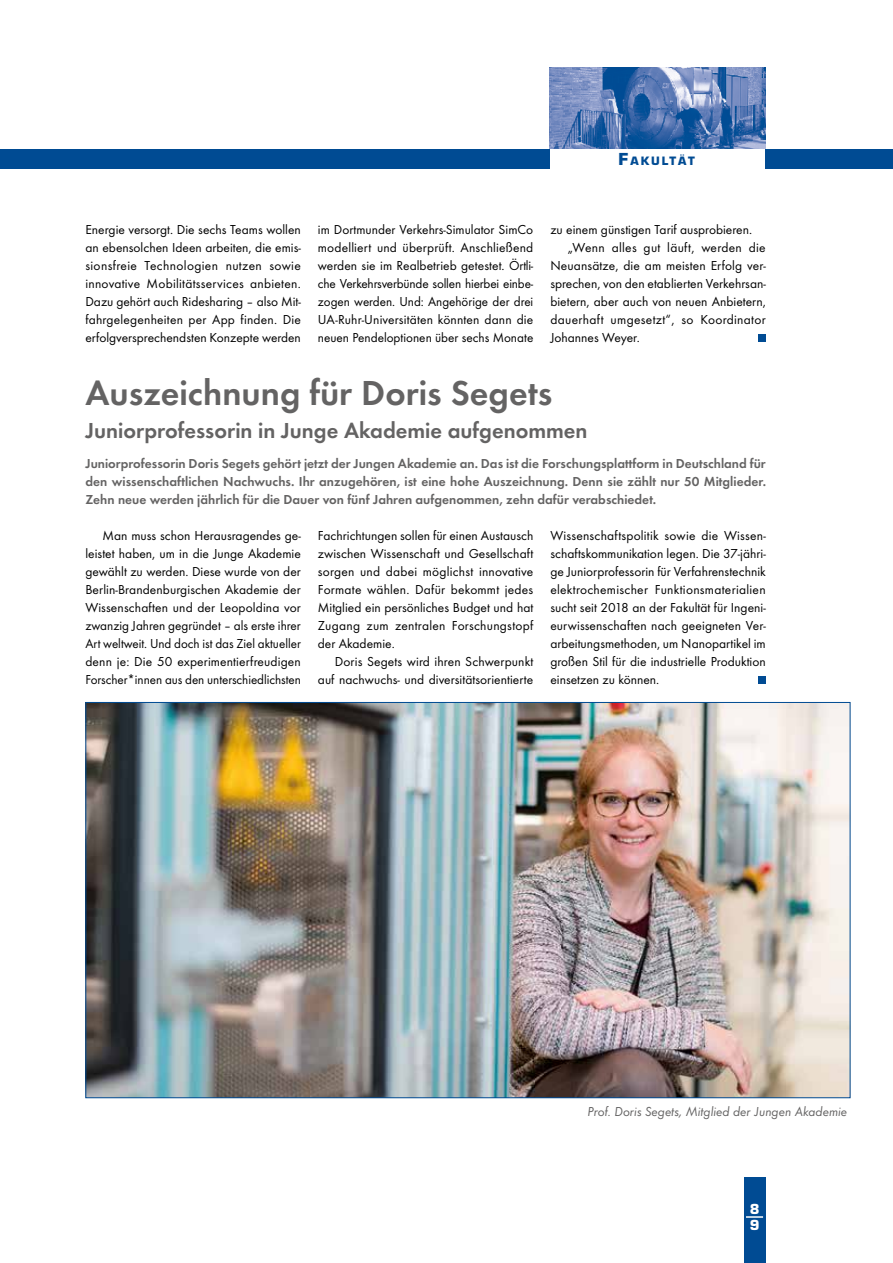
<style>
.page{position:relative;width:893px;height:1263px;background:#fff}
.page>*{position:absolute;margin:0;border:0;box-sizing:border-box;transform-origin:0 0}
.t1{font:36px "Futura T Dem";color:#646363}
.t2{font:22.5px "Futura T Dem";color:#646363}
.t3{font:13.5px/18px "Futura T Boo";color:#000;text-align:justify}
.t4{font:13.5px/18px "Futura T Dem";color:#646363;text-align:justify}
.t5{font:13.5px "Futura T Boo";letter-spacing:.02em;color:#000}
.t6{font:13.5px "Futura T Boo Obl";color:#646363}
.t7{font:700 13.5px/16.2px "Eurostile";color:#fff}
.t8{font:700 11.25px "Eurostile";letter-spacing:.17em;color:#004b93}
.s1{font-size:16.05px}
</style>
<div class="page">
<div style="left:0;top:149px;width:550px;height:20px;background:#004b93"></div>
<div style="left:765px;top:149px;width:128px;height:20px;background:#004b93"></div>
<div style="left:758px;top:334px;width:8px;height:8px;background:#004b93"></div>
<div style="left:758px;top:676px;width:8px;height:8px;background:#004b93"></div>
<img style="left:87px;top:704px;width:761px;height:392px">
<div style="left:744px;top:1178px;width:21px;height:85px;background:#004b93"></div>
<svg style="left:746px;top:1216px;width:17px;height:2px"></svg>
<img style="left:550px;top:68px;width:215px;height:81px">
<p class="t8" style="left:619px;top:154px;width:78px"><span class="s1">F</span>akultät</p>
<p class="t3" style="left:85px;top:221px;width:217px;text-align:left">Energie versorgt. Die sechs Teams wollen an ebensolchen Ideen arbeiten, die emis&shy;sionsfreie Technologien nutzen sowie innovative Mobilitätsservices anbieten.<br>Dazu gehört auch Ridesharing – also Mit&shy;fahrgelegenheiten per App finden. Die erfolgversprechendsten Konzepte werden</p>
<p class="t3" style="left:318px;top:221px;width:217px">im Dortmunder Verkehrs-Simulator SimCo modelliert und überprüft. Anschließend werden sie im Realbetrieb getestet. Örtli&shy;che Verkehrsverbünde sollen hierbei einbe&shy;zogen werden. Und: Angehörige der drei UA-Ruhr-Universitäten könnten dann die neuen Pendeloptionen über sechs Monate</p>
<p class="t3" style="left:550px;top:221px;width:202px">zu einem günstigen Tarif ausprobieren.</p>
<p class="t5" style="left:567px;top:240px;width:200px">„Wenn alles gut läuft, werden die</p>
<p class="t3" style="left:550px;top:257px;width:217px">Neuansätze, die am meisten Erfolg ver-</p>
<p class="t3" style="left:550px;top:275px;width:217px">sprechen, von den etablierten Verkehrsan-</p>
<p class="t3" style="left:550px;top:293px;width:217px">bietern, aber auch von neuen Anbietern,</p>
<p class="t5" style="left:550px;top:312px;width:217px">dauerhaft umgesetzt“, so Koordinator</p>
<p class="t3" style="left:550px;top:329px;width:91px">Johannes Weyer.</p>
<h1 class="t1" style="left:85px;top:372px;width:468px">Auszeichnung für Doris Segets</h1>
<h2 class="t2" style="left:85px;top:417px;width:504px">Juniorprofessorin in Junge Akademie aufgenommen</h2>
<p class="t4" style="left:85px;top:454px;width:682px">Juniorprofessorin Doris Segets gehört jetzt der Jungen Akademie an. Das ist die Forschungsplattform in Deutschland für den wissenschaftlichen Nachwuchs. Ihr anzugehören, ist eine hohe Auszeichnung. Denn sie zählt nur 50 Mitglieder.<br>Zehn neue werden jährlich für die Dauer von fünf Jahren aufgenommen, zehn dafür verabschiedet.</p>
<p class="t3" style="left:85px;top:527px;width:217px;text-indent:17px">Man muss schon Herausragendes ge&shy;leistet haben, um in die Junge Akademie gewählt zu werden. Diese wurde von der Berlin-Brandenburgischen Akademie der Wissenschaften und der Leopoldina vor zwanzig Jahren gegründet – als erste ihrer Art weltweit. Und doch ist das Ziel aktueller denn je: Die 50 experimentierfreudigen Forscher*innen aus den unterschiedlichsten</p>
<p class="t3" style="left:318px;top:527px;width:217px">Fachrichtungen sollen für einen Austausch zwischen Wissenschaft und Gesellschaft sorgen und dabei möglichst innovative Formate wählen. Dafür bekommt jedes Mitglied ein persönliches Budget und hat Zugang zum zentralen Forschungstopf der Akademie.</p>
<p class="t3" style="left:318px;top:653px;width:217px;text-align:right">Doris Segets wird ihren Schwerpunkt auf nachwuchs- und diversitätsorientierte</p>
<p class="t3" style="left:550px;top:527px;width:217px">Wissenschaftspolitik sowie die Wissen&shy;schaftskommunikation legen. Die 37-jähri&shy;ge Juniorprofessorin für Verfahrenstechnik elektrochemischer Funktionsmaterialien sucht seit 2018 an der Fakultät für Ingeni&shy;eurwissenschaften nach geeigneten Ver&shy;arbeitungsmethoden, um Nanopartikel im großen Stil für die industrielle Produktion einsetzen zu können.</p>
<p class="t6" style="left:587px;top:1104px;width:261px">Prof. Doris Segets, Mitglied der Jungen Akademie</p>
<p class="t7" style="left:750px;top:1201px;width:11px">8<br>9</p>
</div>
